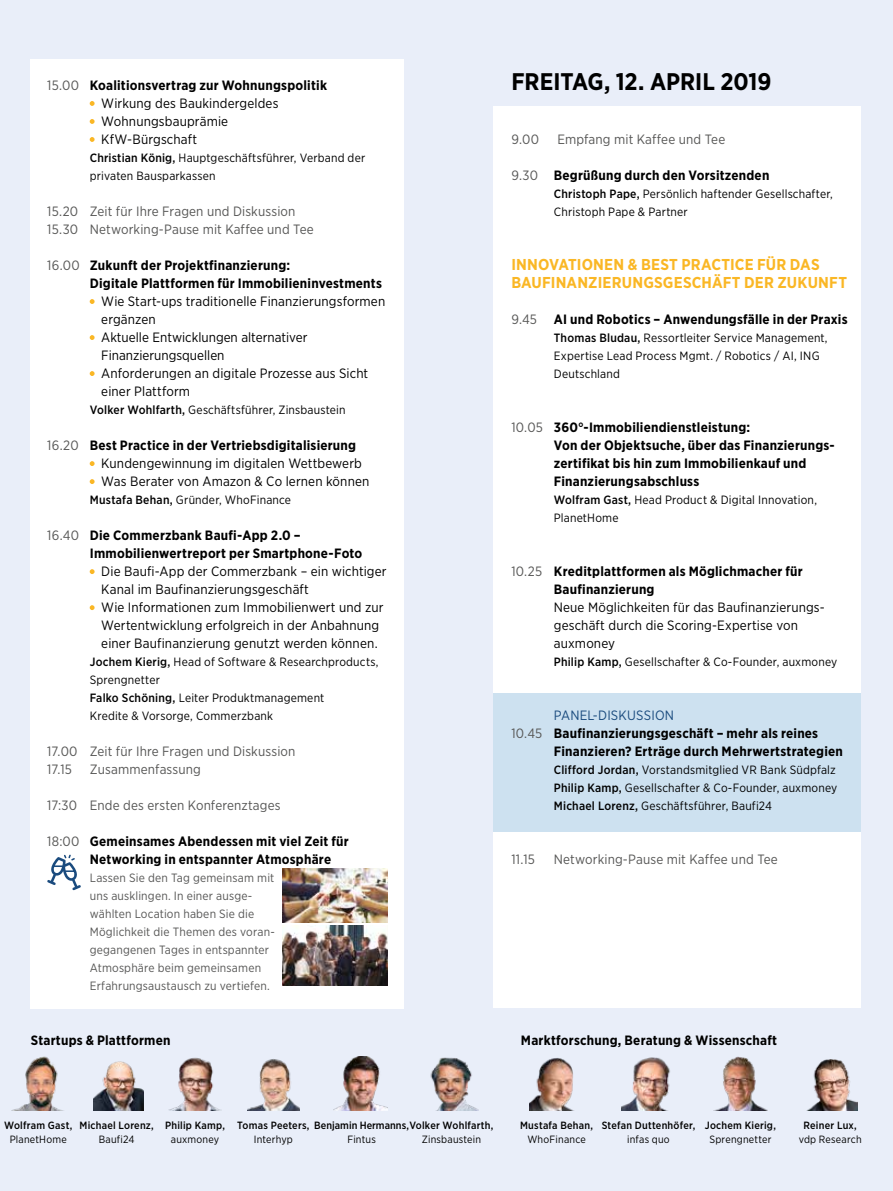
<style>
.page{position:relative;width:893px;height:1191px;background:#e9eef9}
.page>*{position:absolute;margin:0;border:0;box-sizing:border-box;transform-origin:0 0}
.t1{font:700 24px "Gotham Narrow";color:#000}
.t2{font:700 15.75px/18px "Gotham Narrow";letter-spacing:.01em;color:#fab725}
.t3{font:13.5px/18px "Gotham Narrow";letter-spacing:.01em;color:#000}
.t4{font:700 13.5px/18px "Gotham Narrow";letter-spacing:.015em;color:#000}
.t5{font:13.5px/18px "Gotham Narrow";letter-spacing:.01em;color:#575756}
.t6{font:13.5px "Gotham Narrow";letter-spacing:.015em;color:#1a4b7e}
.t7{font:12px/18px "Gotham Narrow";letter-spacing:.015em;color:#000}
.t8{font:12px/18px "Gotham Narrow";letter-spacing:.015em;color:#575756}
.t9{font:500 10.5px "Gotham Narrow";letter-spacing:.02em;color:#000}
.t10{font:10.5px "Gotham Narrow";letter-spacing:.02em;color:#000}
.s1{color:#575756}
.s2{font-weight:700}
.s3{font-weight:500}
.s4{font-weight:400;color:#575756}
</style>
<div class="page">
<div style="left:31px;top:59px;width:373px;height:949px;background:#fff"></div>
<div style="left:493px;top:107px;width:368px;height:901px;background:#fff"></div>
<div style="left:493px;top:692px;width:368px;height:139px;background:#cde1f0"></div>
<svg style="left:90px;top:101px;width:5px;height:5px"></svg>
<svg style="left:90px;top:119px;width:5px;height:5px"></svg>
<svg style="left:90px;top:137px;width:5px;height:5px"></svg>
<svg style="left:90px;top:299px;width:5px;height:5px"></svg>
<svg style="left:90px;top:335px;width:5px;height:5px"></svg>
<svg style="left:90px;top:371px;width:5px;height:5px"></svg>
<svg style="left:90px;top:461px;width:5px;height:5px"></svg>
<svg style="left:90px;top:479px;width:5px;height:5px"></svg>
<svg style="left:90px;top:569px;width:5px;height:5px"></svg>
<svg style="left:90px;top:605px;width:5px;height:5px"></svg>
<img style="left:283px;top:868px;width:104px;height:54px">
<img style="left:529px;top:1058px;width:44px;height:52px">
<img style="left:13px;top:1056px;width:48px;height:54px">
<img style="left:169px;top:1057px;width:52px;height:53px">
<img style="left:247px;top:1059px;width:53px;height:51px">
<img style="left:333px;top:1056px;width:54px;height:54px">
<img style="left:430px;top:1057px;width:49px;height:53px">
<img style="left:621px;top:1057px;width:49px;height:53px">
<img style="left:807px;top:1060px;width:50px;height:50px">
<svg style="left:47px;top:854px;width:34px;height:36px"></svg>
<img style="left:283px;top:925px;width:104px;height:60px">
<img style="left:715px;top:1056px;width:52px;height:54px">
<img style="left:93px;top:1061px;width:51px;height:49px">
<p class="t3" style="left:101px;top:76px;width:227px;text-indent:-54px"><span class="s1">15.00</span> <span class="s2">Koalitionsvertrag zur Wohnungspolitik<br></span>Wirkung des Baukindergeldes<br>Wohnungsbauprämie<br>KfW-Bürgschaft</p>
<p class="t7" style="left:90px;top:149px;width:277px"><span class="s3">Christian König,</span> Hauptgeschäftsführer, Verband der privaten Bausparkassen</p>
<p class="t5" style="left:47px;top:202px;width:268px">15.20 Zeit für Ihre Fragen und Diskussion<br>15.30 Networking-Pause mit Kaffee und Tee</p>
<p class="t4" style="left:90px;top:256px;width:294px;text-indent:-43px"><span class="s4">16.00</span> Zukunft der Projektfinanzierung:<br>Digitale Plattformen für Immobilieninvestments</p>
<p class="t3" style="left:101px;top:292px;width:285px">Wie Start-ups traditionelle Finanzierungsformen ergänzen<br>Aktuelle Entwicklungen alternativer<br>Finanzierungsquellen<br>Anforderungen an digitale Prozesse aus Sicht einer Plattform</p>
<p class="t7" style="left:90px;top:401px;width:257px"><span class="s3">Volker Wohlfarth,</span> Geschäftsführer, Zinsbaustein</p>
<p class="t3" style="left:101px;top:436px;width:270px;text-indent:-54px"><span class="s1">16.20</span> <span class="s2">Best Practice in der Vertriebsdigitalisierung<br></span>Kundengewinnung im digitalen Wettbewerb<br>Was Berater von Amazon &amp; Co lernen können</p>
<p class="t7" style="left:90px;top:491px;width:203px"><span class="s3">Mustafa Behan,</span> Gründer, WhoFinance</p>
<p class="t4" style="left:90px;top:526px;width:274px;text-indent:-43px"><span class="s4">16.40</span> Die Commerzbank Baufi-App 2.0 –<br>Immobilienwertreport per Smartphone-Foto</p>
<p class="t3" style="left:101px;top:562px;width:287px">Die Baufi-App der Commerzbank – ein wichtiger Kanal im Baufinanzierungsgeschäft<br>Wie Informationen zum Immobilienwert und zur Wertentwicklung erfolgreich in der Anbahnung einer Baufinanzierung genutzt werden können.</p>
<p class="t7" style="left:90px;top:653px;width:290px"><span class="s3">Jochem Kierig,</span> Head of Software &amp; Researchproducts, Sprengnetter<br><span class="s3">Falko Schöning,</span> Leiter Produktmanagement<br>Kredite &amp; Vorsorge, Commerzbank</p>
<p class="t5" style="left:47px;top:742px;width:250px">17.00 Zeit für Ihre Fragen und Diskussion<br>17.15</p>
<p class="t5" style="left:90px;top:760px;width:113px">Zusammenfassung</p>
<p class="t5" style="left:47px;top:796px;width:235px">17:30 Ende des ersten Konferenztages</p>
<p class="t4" style="left:90px;top:832px;width:261px;text-indent:-43px"><span class="s4">18:00</span> Gemeinsames Abendessen mit viel Zeit für<br>Networking in entspannter Atmosphäre</p>
<p class="t8" style="left:90px;top:869px;width:186px">Lassen Sie den Tag gemeinsam mit uns ausklingen. In einer ausge&shy;wählten Location haben Sie die<br>Möglichkeit die Themen des voran&shy;gegangenen Tages in entspannter<br>Atmosphäre beim gemeinsamen<br>Erfahrungsaustausch zu vertiefen.</p>
<p class="t4" style="left:31px;top:1030px;width:141px">Startups &amp; Plattformen</p>
<h1 class="t1" style="left:511px;top:66px;width:262px">FREITAG, 12. APRIL 2019</h1>
<p class="t5" style="left:511px;top:130px;width:29px">9.00</p>
<p class="t5" style="left:557px;top:130px;width:169px">Empfang mit Kaffee und Tee</p>
<p class="t4" style="left:511px;top:166px;width:260px"><span class="s4">9.30</span> Begrüßung durch den Vorsitzenden</p>
<p class="t7" style="left:554px;top:185px;width:280px"><span class="s3">Christoph Pape,</span> Persönlich haftender Gesellschafter,<br>Christoph Pape &amp; Partner</p>
<h2 class="t2" style="left:511px;top:255px;width:337px">INNOVATIONEN &amp; BEST PRACTICE FÜR DAS<br>BAUFINANZIERUNGSGESCHÄFT DER ZUKUNFT</h2>
<p class="t4" style="left:511px;top:310px;width:338px"><span class="s4">9.45</span> AI und Robotics – Anwendungsfälle in der Praxis</p>
<p class="t7" style="left:554px;top:329px;width:275px"><span class="s3">Thomas Bludau,</span> Ressortleiter Service Management,<br>Expertise Lead Process Mgmt. / Robotics / AI, ING<br>Deutschland</p>
<p class="t4" style="left:554px;top:418px;width:282px;text-indent:-43px"><span class="s4">10.05</span> 360°-Immobiliendienstleistung:<br>Von der Objektsuche, über das Finanzierungs&shy;zertifikat bis hin zum Immobilienkauf und Finanzierungsabschluss</p>
<p class="t7" style="left:554px;top:491px;width:265px"><span class="s3">Wolfram Gast,</span> Head Product &amp; Digital Innovation,<br>PlanetHome</p>
<p class="t4" style="left:554px;top:562px;width:250px;text-indent:-43px"><span class="s4">10.25</span> Kreditplattformen als Möglichmacher für<br>Baufinanzierung</p>
<p class="t3" style="left:554px;top:598px;width:272px">Neue Möglichkeiten für das Baufinanzierungs&shy;geschäft durch die Scoring-Expertise von auxmoney</p>
<p class="t7" style="left:554px;top:653px;width:285px"><span class="s3">Philip Kamp,</span> Gesellschafter &amp; Co-Founder, auxmoney</p>
<p class="t6" style="left:554px;top:707px;width:122px">PANEL-DISKUSSION</p>
<p class="t4" style="left:511px;top:724px;width:308px"><span class="s4">10.45</span> Baufinanzierungsgeschäft – mehr als reines</p>
<p class="t4" style="left:554px;top:742px;width:291px">Finanzieren? Erträge durch Mehrwertstrategien</p>
<p class="t7" style="left:554px;top:761px;width:285px"><span class="s3">Clifford Jordan,</span> Vorstandsmitglied VR Bank Südpfalz<br><span class="s3">Philip Kamp,</span> Gesellschafter &amp; Co-Founder, auxmoney<br><span class="s3">Michael Lorenz,</span> Geschäftsführer, Baufi24</p>
<p class="t5" style="left:511px;top:850px;width:25px">11.15</p>
<p class="t5" style="left:554px;top:850px;width:226px">Networking-Pause mit Kaffee und Tee</p>
<p class="t4" style="left:521px;top:1030px;width:258px">Marktforschung, Beratung &amp; Wissenschaft</p>
<p class="t9" style="left:4px;top:1118px;width:70px">Wolfram Gast,</p>
<p class="t10" style="left:10px;top:1132px;width:59px">PlanetHome</p>
<p class="t9" style="left:80px;top:1118px;width:76px">Michael Lorenz,</p>
<p class="t10" style="left:99px;top:1132px;width:37px">Baufi24</p>
<p class="t9" style="left:165px;top:1118px;width:61px">Philip Kamp,</p>
<p class="t10" style="left:171px;top:1132px;width:50px">auxmoney</p>
<p class="t9" style="left:237px;top:1118px;width:258px">Tomas Peeters, Benjamin Hermanns,Volker Wohlfarth,</p>
<p class="t10" style="left:254px;top:1132px;width:41px">Interhyp</p>
<p class="t10" style="left:347px;top:1132px;width:30px">Fintus</p>
<p class="t10" style="left:422px;top:1132px;width:61px">Zinsbaustein</p>
<p class="t9" style="left:520px;top:1118px;width:75px">Mustafa Behan,</p>
<p class="t10" style="left:527px;top:1132px;width:60px">WhoFinance</p>
<p class="t9" style="left:602px;top:1118px;width:95px">Stefan Duttenhöfer,</p>
<p class="t10" style="left:627px;top:1132px;width:44px">infas quo</p>
<p class="t9" style="left:705px;top:1118px;width:73px">Jochem Kierig,</p>
<p class="t10" style="left:709px;top:1132px;width:63px">Sprengnetter</p>
<p class="t9" style="left:803px;top:1118px;width:55px">Reiner Lux,</p>
<p class="t10" style="left:799px;top:1132px;width:64px">vdp Research</p>
</div>
